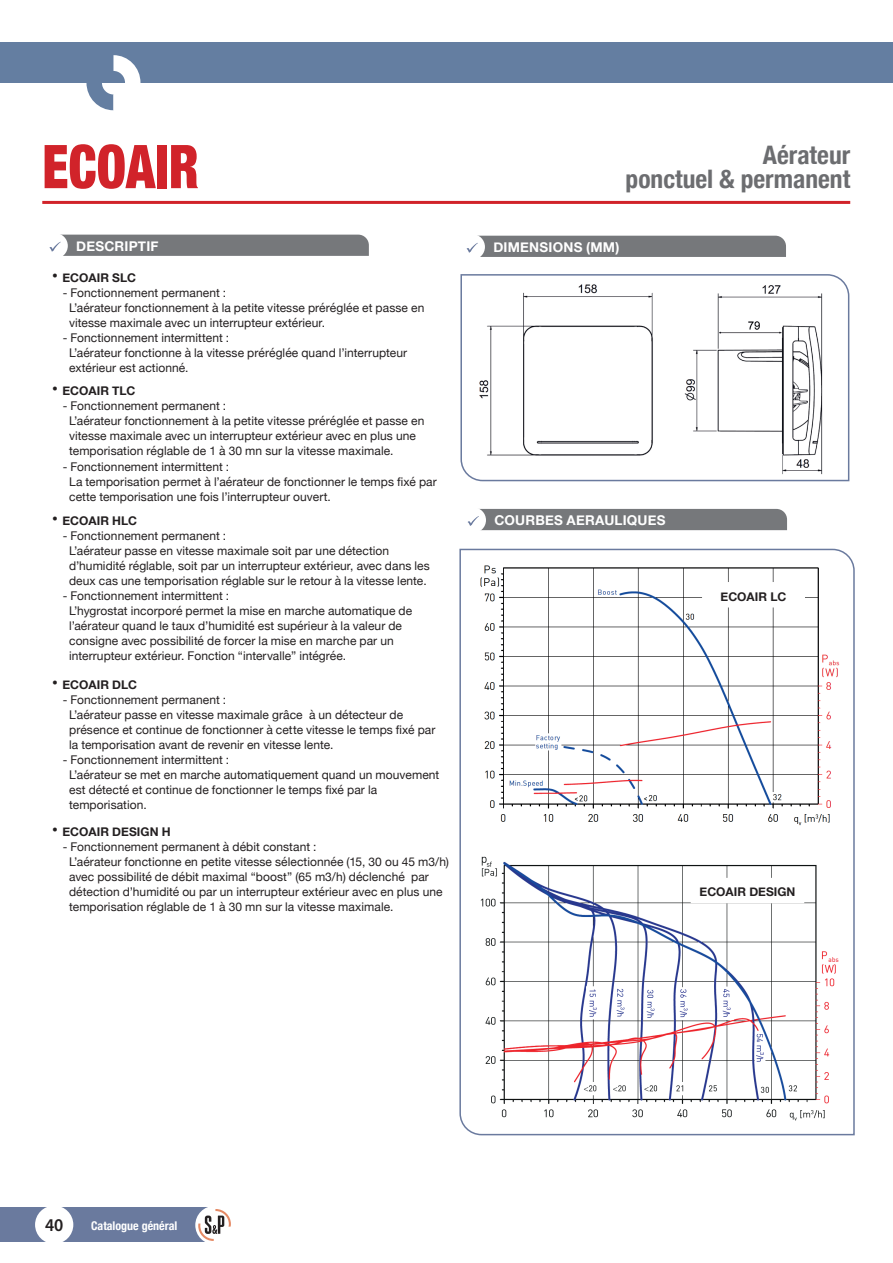
<style>
.page{position:relative;width:893px;height:1263px;background:#fff}
.page>*{position:absolute;margin:0;border:0;box-sizing:border-box;transform-origin:0 0}
.t1{font:900 condensed 60.3px "Helvetica Neue";color:#d1232a;scale:.87 1}
.t2{font:700 condensed 25.5px "Helvetica Neue";color:#6c6d70}
.t3{font:600 18px "Myriad Pro";color:#231f20;scale:.95 1}
.t4{font:700 13.5px "Helvetica Neue";letter-spacing:.015em;color:#fff}
.t5{font:12px/15px "Helvetica Neue";letter-spacing:.005em;color:#231f20}
.t6{font:700 12px "Helvetica Neue";color:#231f20}
.t7{font:700 condensed 12px "Helvetica Neue";color:#fff}
.s1{font-size:18px}
</style>
<div class="page">
<div style="left:0;top:43px;width:893px;height:40px;background:#647ea1"></div>
<svg style="left:86px;top:55px;width:54px;height:55px"></svg>
<div style="left:0;top:1208px;width:215px;height:34px;background:#6a7a9e"></div>
<div style="left:35px;top:1205px;width:38px;height:39px;background:#fff;border-radius:50%"></div>
<div style="left:195px;top:1206px;width:39px;height:38px;background:#fff;border-radius:50%"></div>
<svg style="left:198px;top:1209px;width:33px;height:32px"></svg>
<hr style="left:42px;top:201px;width:808px;height:3px;background:#d1232a">
<div style="left:467px;top:509px;width:320px;height:21px;background:#76787b"></div>
<svg style="left:459px;top:548px;width:396px;height:588px"></svg>
<div style="left:466px;top:236px;width:320px;height:21px;background:#76787b"></div>
<svg style="left:460px;top:274px;width:390px;height:208px"></svg>
<svg style="left:49px;top:235px;width:320px;height:21px;background:#7e7f82"></svg>
<h1 class="t1" style="left:42px;top:117px;width:182px">ECOAIR</h1>
<h2 class="t2" style="left:763px;top:134px;width:89px">Aérateur</h2>
<h2 class="t2" style="left:626px;top:158px;width:226px">ponctuel &amp; permanent</h2>
<p class="t4" style="left:76px;top:236px;width:84px">DESCRIPTIF</p>
<p class="t4" style="left:493px;top:237px;width:127px">DIMENSIONS (MM)</p>
<p class="t6" style="left:52px;top:268px;width:86px"><span class="s1">•</span> ECOAIR SLC</p>
<p class="t5" style="left:69px;top:285px;width:357px;text-indent:-6px">- Fonctionnement permanent :<br>L’aérateur fonctionnement à la petite vitesse préréglée et passe en vitesse maximale avec un interrupteur extérieur.</p>
<p class="t5" style="left:69px;top:330px;width:339px;text-indent:-6px">- Fonctionnement intermittent :<br>L’aérateur fonctionne à la vitesse préréglée quand l’interrupteur extérieur est actionné.</p>
<p class="t6" style="left:52px;top:382px;width:85px"><span class="s1">•</span> ECOAIR TLC</p>
<p class="t5" style="left:69px;top:399px;width:357px;text-indent:-6px">- Fonctionnement permanent :<br>L’aérateur fonctionnement à la petite vitesse préréglée et passe en vitesse maximale avec un interrupteur extérieur avec en plus une temporisation réglable de 1 à 30 mn sur la vitesse maximale.</p>
<p class="t5" style="left:69px;top:459px;width:369px;text-indent:-6px">- Fonctionnement intermittent :<br>La temporisation permet à l’aérateur de fonctionner le temps fixé par cette temporisation une fois l’interrupteur ouvert.</p>
<p class="t6" style="left:52px;top:512px;width:87px"><span class="s1">•</span> ECOAIR HLC</p>
<p class="t5" style="left:69px;top:529px;width:362px;text-indent:-6px">- Fonctionnement permanent :<br>L’aérateur passe en vitesse maximale soit par une détection d’humidité réglable, soit par un interrupteur extérieur, avec dans les deux cas une temporisation réglable sur le retour à la vitesse lente.</p>
<p class="t5" style="left:69px;top:589px;width:345px;text-indent:-6px">- Fonctionnement intermittent :<br>L’hygrostat incorporé permet la mise en marche automatique de l’aérateur quand le taux d’humidité est supérieur à la valeur de consigne avec possibilité de forcer la mise en marche par un interrupteur extérieur. Fonction “intervalle” intégrée.</p>
<p class="t6" style="left:52px;top:675px;width:87px"><span class="s1">•</span> ECOAIR DLC</p>
<p class="t5" style="left:69px;top:692px;width:368px;text-indent:-6px">- Fonctionnement permanent :<br>L’aérateur passe en vitesse maximale grâce à un détecteur de présence et continue de fonctionner à cette vitesse le temps fixé par la temporisation avant de revenir en vitesse lente.</p>
<p class="t5" style="left:69px;top:752px;width:372px;text-indent:-6px">- Fonctionnement intermittent :<br>L’aérateur se met en marche automatiquement quand un mouvement est détecté et continue de fonctionner le temps fixé par la temporisation.</p>
<p class="t6" style="left:52px;top:822px;width:120px"><span class="s1">•</span> ECOAIR DESIGN H</p>
<p class="t5" style="left:69px;top:840px;width:381px;text-indent:-6px">- Fonctionnement permanent à débit constant :<br>L’aérateur fonctionne en petite vitesse sélectionnée (15, 30 ou 45 m3/h) avec possibilité de débit maximal “boost” (65 m3/h) déclenché par détection d’humidité ou par un interrupteur extérieur avec en plus une temporisation réglable de 1 à 30 mn sur la vitesse maximale.</p>
<p class="t4" style="left:494px;top:510px;width:172px">COURBES AERAULIQUES</p>
<p class="t6" style="left:721px;top:587px;width:67px">ECOAIR LC</p>
<p class="t6" style="left:700px;top:883px;width:97px">ECOAIR DESIGN</p>
<h3 class="t3" style="left:45px;top:1214px;width:21px">40</h3>
<p class="t7" style="left:91px;top:1216px;width:88px">Catalogue général</p>
</div>
